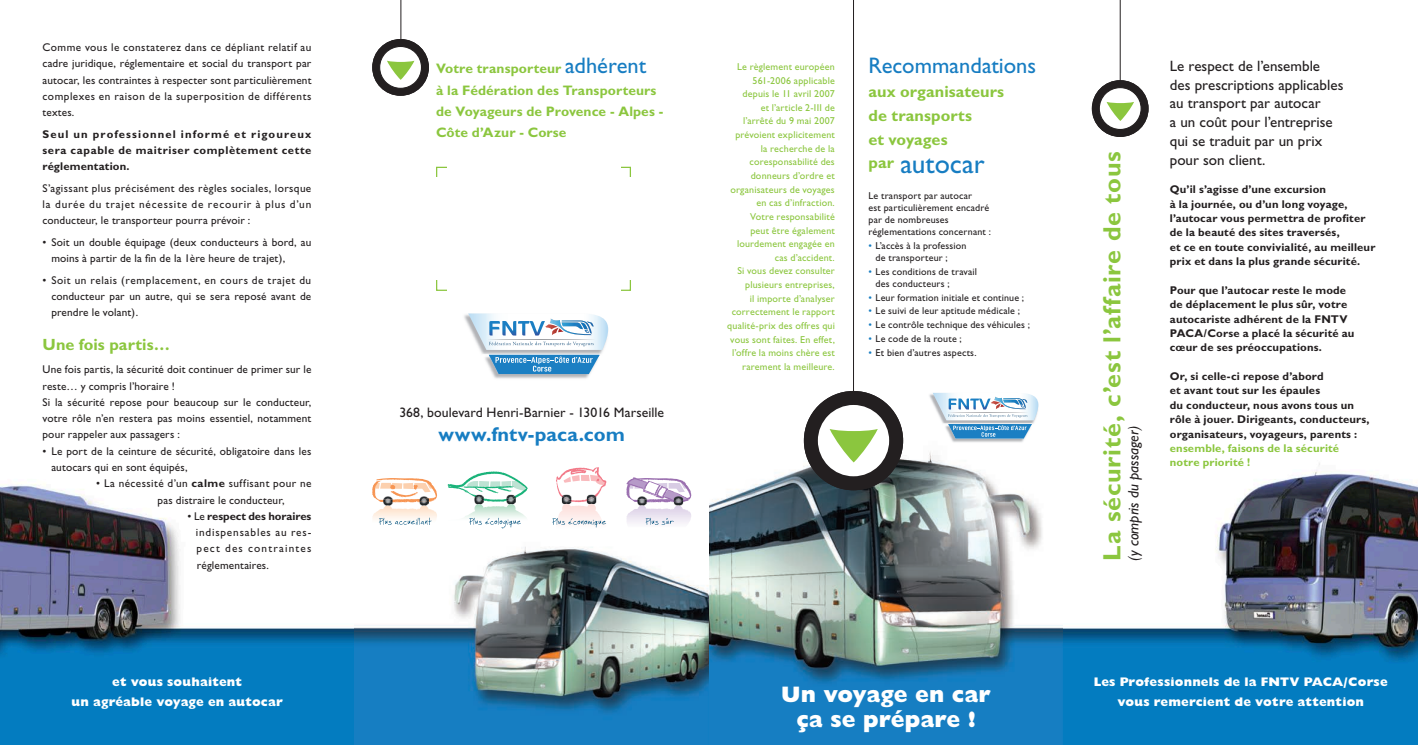
<style>
.page{position:relative;width:1418px;height:745px;background:#fff}
.page>*{position:absolute;margin:0;border:0;box-sizing:border-box;transform-origin:0 0}
.t1{font:27.5px "Gill Sans";color:#177dc2}
.t2{font:700 25px "Gill Sans";letter-spacing:.03em;color:#8bc63e}
.t3{font:800 22.5px/25px "Gill Sans";color:#fff;text-align:center}
.t4{font:22.5px "Gill Sans";color:#177dc2}
.t5{font:700 20px "Gill Sans";letter-spacing:.005em;color:#177dc2}
.t6{font:700 16.25px/23.8px "Gill Sans";letter-spacing:.005em;color:#8bc63e}
.t7{font:15px/18.8px "Gill Sans";color:#231f20}
.t8{font:italic 15px "Gill Sans";letter-spacing:-.005em;color:#231f20}
.t9{font:700 13.75px/21.2px "Gill Sans";letter-spacing:.005em;color:#8bc63e}
.t10{font:13.75px "Gill Sans";color:#231f20}
.t11{font:800 12.5px/20px "Gill Sans";letter-spacing:.015em;color:#fff;text-align:center}
.t12{font:11.25px/16.2px "Gill Sans";letter-spacing:.015em;color:#231f20}
.t13{font:700 11.25px/14.4px "Gill Sans";letter-spacing:.015em;color:#231f20}
.t14{font:700 11.25px/14.4px "Gill Sans";letter-spacing:.015em;color:#8bc63e}
.t15{font:700 11.25px "Gill Sans";letter-spacing:-.005em;color:#231f20}
.t16{font:11.25px "Gill Sans";letter-spacing:.075em;color:#231f20}
.t17{font:11.25px "Gill Sans";letter-spacing:.105em;color:#231f20}
.t18{font:10px/13.6px "Gill Sans";letter-spacing:.015em;color:#8bc63e;text-align:right}
.t19{font:10px/12px "Gill Sans";letter-spacing:.015em;color:#231f20}
.s1{font-weight:700}
.s2{font-weight:400}
.s3{color:#fff}
.s4{font-weight:400;font-size:22.5px;color:#177dc2}
.s5{color:#177dc2}
</style>
<div class="page">
<img style="left:0;top:0;width:1417px;height:744px">
<svg style="left:804px;top:390px;width:99px;height:100px"></svg>
<svg style="left:1091px;top:80px;width:57px;height:57px"></svg>
<svg style="left:372px;top:39px;width:57px;height:57px"></svg>
<hr style="left:400px;top:0;width:1px;height:46px;background:#231f20">
<hr style="left:1119px;top:0;width:1px;height:85px;background:#231f20">
<hr style="left:853px;top:0;width:1px;height:397px;background:#231f20">
<div style="left:432px;top:177px;width:202px;height:103px;background:#fff"></div>
<div style="left:446px;top:163px;width:174px;height:131px;background:#fff"></div>
<svg style="left:372px;top:477px;width:65px;height:47px"></svg>
<svg style="left:447px;top:471px;width:80px;height:36px"></svg>
<svg style="left:469px;top:517px;width:52px;height:11px"></svg>
<svg style="left:552px;top:466px;width:54px;height:68px"></svg>
<svg style="left:626px;top:477px;width:65px;height:47px"></svg>
<img style="left:482px;top:374px;width:118px;height:6px">
<img style="left:461px;top:313px;width:148px;height:43px">
<svg style="left:468px;top:313px;width:140px;height:61px"></svg>
<img style="left:943px;top:438px;width:89px;height:5px">
<img style="left:927px;top:392px;width:5px;height:33px">
<svg style="left:932px;top:392px;width:106px;height:46px"></svg>
<p class="t12" style="left:43px;top:39px;width:270px;text-align:justify">Comme vous le constaterez dans ce dépliant relatif au cadre juridique, réglementaire et social du transport par autocar, les contraintes à respecter sont particulièrement complexes en raison de la superposition de différents textes.</p>
<p class="t13" style="left:43px;top:126px;width:270px;line-height:16.2px;text-align:justify">Seul un professionnel informé et rigoureux sera capable de maitriser complètement cette réglementation.</p>
<p class="t12" style="left:42px;top:180px;width:270px;text-align:justify">S’agissant plus précisément des règles sociales, lorsque la durée du trajet nécessite de recourir à plus d’un conducteur, le transporteur pourra prévoir :</p>
<p class="t12" style="left:51px;top:234px;width:261px;text-indent:-9px">• Soit un double équipage (deux conducteurs à bord, au moins à partir de la fin de la 1ère heure de trajet),</p>
<p class="t12" style="left:51px;top:272px;width:261px;text-align:justify;text-indent:-9px">• Soit un relais (remplacement, en cours de trajet du conducteur par un autre, qui se sera reposé avant de prendre le volant).</p>
<h3 class="t6" style="left:43px;top:332px;width:129px">Une fois partis…</h3>
<p class="t12" style="left:43px;top:361px;width:270px">Une fois partis, la sécurité doit continuer de primer sur le reste… y compris l’horaire !<br>Si la sécurité repose pour beaucoup sur le conducteur, votre rôle n’en restera pas moins essentiel, notamment pour rappeler aux passagers :</p>
<p class="t12" style="left:51px;top:442px;width:261px;text-indent:-9px">• Le port de la ceinture de sécurité, obligatoire dans les autocars qui en sont équipés,</p>
<p class="t12" style="left:158px;top:475px;width:155px;text-indent:-61px">• La nécessité d’un <span class="s1">calme</span> suffisant pour ne pas distraire le conducteur,</p>
<p class="t15" style="left:188px;top:509px;width:125px"><span class="s2">• Le</span> respect des horaires</p>
<p class="t16" style="left:188px;top:525px;width:125px"><span class="s3">•</span> indispensables au res-</p>
<p class="t17" style="left:188px;top:541px;width:125px"><span class="s3">•</span> pect des contraintes</p>
<p class="t12" style="left:188px;top:556px;width:83px"><span class="s3">•</span> réglementaires.</p>
<p class="t11" style="left:72px;top:671px;width:213px">et vous souhaitent<br>un agréable voyage en autocar</p>
<p class="t9" style="left:436px;top:58px;width:229px">Votre transporteur <span class="s4">adhérent<br></span>à la Fédération des Transporteurs de Voyageurs de Provence - Alpes -<br>Côte d’Azur - Corse</p>
<h3 class="t4" style="left:868px;top:53px;width:169px">Recommandations</h3>
<p class="t18" style="left:727px;top:60px;width:109px">Le règlement européen<br>561-2006 applicable depuis le 11 avril 2007<br>et l’article 2-III de<br>l’arrêté du 9 mai 2007 prévoient explicitement la recherche de la coresponsabilité des donneurs d’ordre et organisateurs de voyages en cas d’infraction.<br>Votre responsabilité<br>peut être également lourdement engagée en cas d’accident.<br>Si vous devez consulter plusieurs entreprises,<br>il importe d’analyser correctement le rapport qualité-prix des offres qui vous sont faites. En effet, l’offre la moins chère est rarement la meilleure.</p>
<h3 class="t6" style="left:868px;top:80px;width:137px">aux organisateurs de transports<br>et voyages</h3>
<h1 class="t1" style="left:868px;top:148px;width:118px"><sup>par</sup> autocar</h1>
<p class="t19" style="left:868px;top:190px;width:124px">Le transport par autocar<br>est particulièrement encadré par de nombreuses réglementations concernant :</p>
<p class="t19" style="left:875px;top:239px;width:92px;text-indent:-7px"><span class="s5">•</span> L’accès à la profession de transporteur ;</p>
<p class="t19" style="left:875px;top:265px;width:103px;text-indent:-7px"><span class="s5">•</span> Les conditions de travail des conducteurs ;</p>
<p class="t19" style="left:868px;top:291px;width:157px"><span class="s5">•</span> Leur formation initiale et continue ;</p>
<p class="t19" style="left:868px;top:305px;width:153px"><span class="s5">•</span> Le suivi de leur aptitude médicale ;</p>
<p class="t19" style="left:868px;top:318px;width:163px"><span class="s5">•</span> Le contrôle technique des véhicules ;</p>
<p class="t19" style="left:868px;top:332px;width:95px"><span class="s5">•</span> Le code de la route ;</p>
<p class="t19" style="left:868px;top:346px;width:109px"><span class="s5">•</span> Et bien d’autres aspects.</p>
<p class="t10" style="left:399px;top:404px;width:266px">368, boulevard Henri-Barnier - 13016 Marseille</p>
<h3 class="t5" style="left:438px;top:422px;width:188px">www.fntv-paca.com</h3>
<h2 class="t2" style="left:1097px;top:560px;width:410px;rotate:-90deg">La sécurité, c’est l’affaire de tous</h2>
<h3 class="t8" style="left:1124px;top:560px;width:137px;rotate:-90deg">(y compris du passager)</h3>
<h3 class="t7" style="left:1169px;top:56px;width:175px">Le respect de l’ensemble des prescriptions applicables au transport par autocar<br>a un coût pour l’entreprise qui se traduit par un prix pour son client.</h3>
<p class="t13" style="left:1169px;top:182px;width:207px">Qu’il s’agisse d’une excursion<br>à la journée, ou d’un long voyage, l’autocar vous permettra de profiter de la beauté des sites traversés,<br>et ce en toute convivialité, au meilleur prix et dans la plus grande sécurité.</p>
<p class="t13" style="left:1169px;top:283px;width:186px">Pour que l’autocar reste le mode de déplacement le plus sûr, votre autocariste adhérent de la FNTV<br>PACA/Corse a placé la sécurité au cœur de ses préoccupations.</p>
<p class="t13" style="left:1169px;top:369px;width:201px">Or, si celle-ci repose d’abord<br>et avant tout sur les épaules<br>du conducteur, nous avons tous un rôle à jouer. Dirigeants, conducteurs, organisateurs, voyageurs, parents :</p>
<p class="t14" style="left:1169px;top:440px;width:171px">ensemble, faisons de la sécurité notre priorité !</p>
<h3 class="t3" style="left:781px;top:681px;width:211px">Un voyage en car ça se prépare !</h3>
<p class="t11" style="left:1093px;top:671px;width:295px">Les Professionnels de la FNTV PACA/Corse vous remercient de votre attention</p>
</div>
